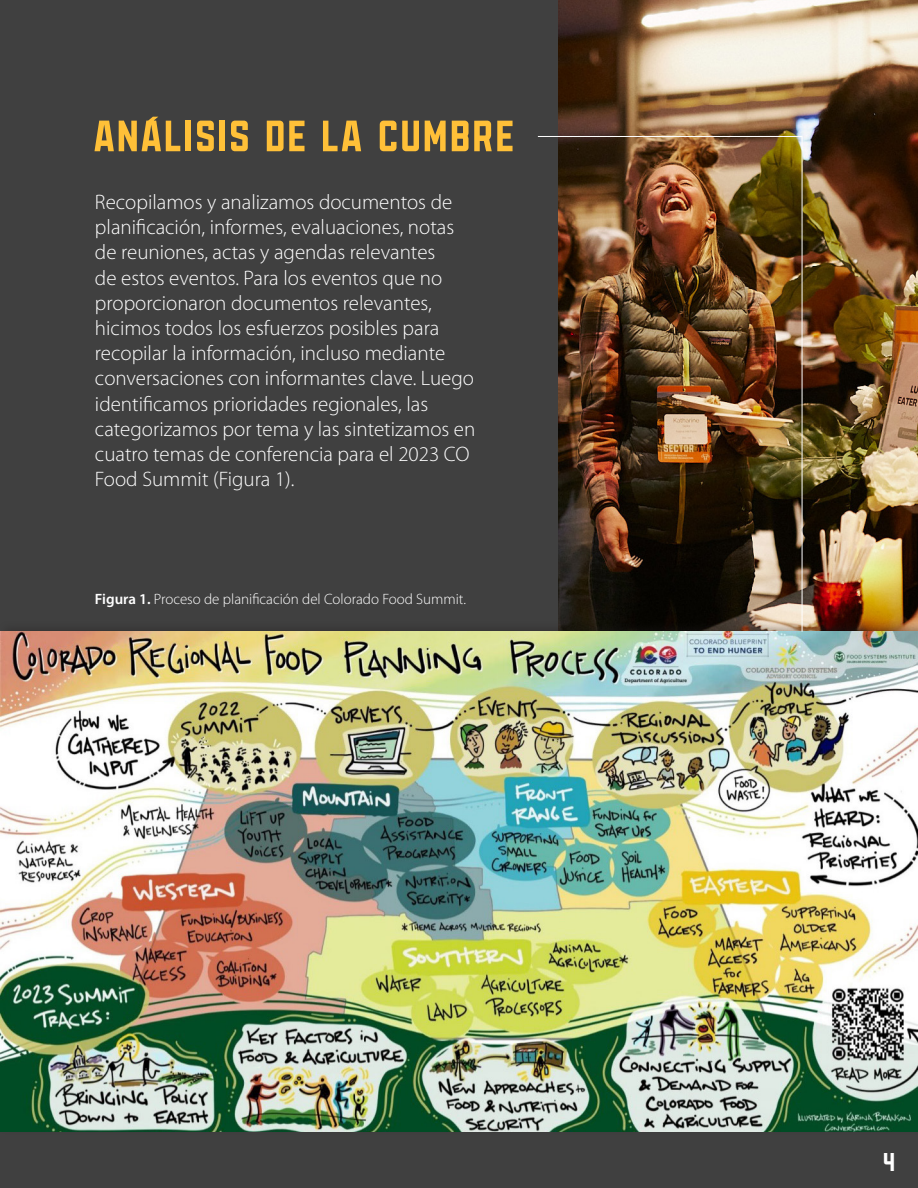
<style>
.page{position:relative;width:918px;height:1188px;background:#404040}
.page>*{position:absolute;margin:0;border:0;box-sizing:border-box;transform-origin:0 0}
.t1{font:51px "Sanhurst Wide";color:#ffc038}
.t2{font:30px "Sanhurst Wide";color:#fff}
.t3{font:300 21px/25.2px "Myriad Pro";color:#fff}
.t4{font:300 15px "Myriad Pro";color:#fff}
.s1{font-weight:600}
</style>
<div class="page">
<img style="left:558px;top:0;width:360px;height:620px">
<div style="left:0;top:620px;width:918px;height:516px;background:#231f20;opacity:.35"></div>
<img style="left:0;top:632px;width:918px;height:499px">
<img style="left:537px;top:136px;width:266px;height:496px">
<p class="t1" style="left:94px;top:110px;width:425px">ANÁLISIS DE LA CUMBRE</p>
<p class="t3" style="left:95px;top:190px;width:382px">Recopilamos y analizamos documentos de planificación, informes, evaluaciones, notas de reuniones, actas y agendas relevantes<br>de estos eventos. Para los eventos que no proporcionaron documentos relevantes, hicimos todos los esfuerzos posibles para recopilar la información, incluso mediante conversaciones con informantes clave. Luego identificamos prioridades regionales, las categorizamos por tema y las sintetizamos en cuatro temas de conferencia para el 2023 CO Food Summit (Figura 1).</p>
<p class="t4" style="left:95px;top:591px;width:373px"><span class="s1">Figura 1.</span> Proceso de planificación del Colorado Food Summit.</p>
<p class="t2" style="left:884px;top:1146px;width:15px">4</p>
</div>
